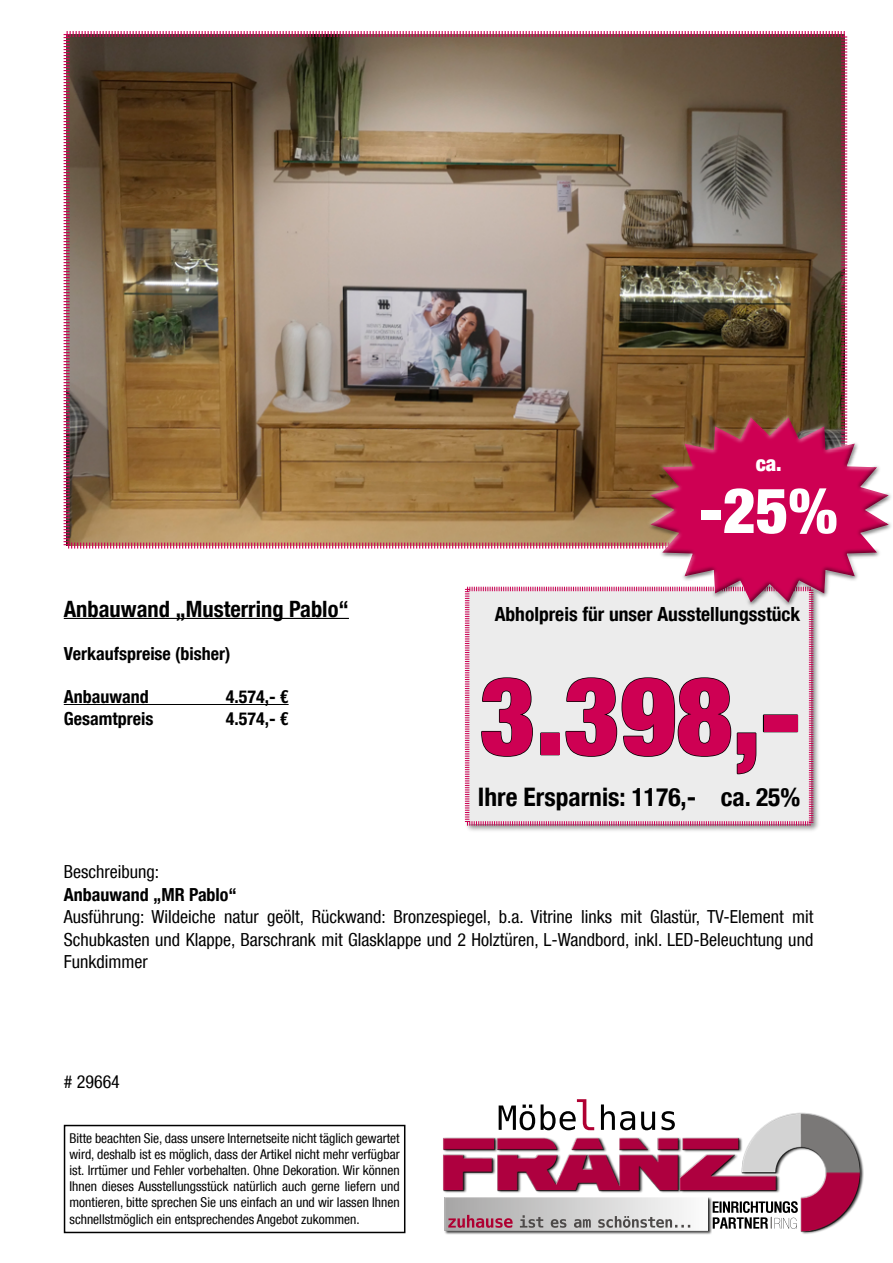
<style>
.page{position:relative;width:893px;height:1263px;background:#fff}
.page>*{position:absolute;margin:0;border:0;box-sizing:border-box;transform-origin:0 0}
.t1{font:900 condensed 108px "Helvetica Neue LT Com";color:#ce0053}
.t2{font:900 condensed 63px "Helvetica Neue LT Com";color:#fff}
.t3{font:700 condensed 25.5px "Helvetica Neue LT Com";color:#000}
.t4{font:700 condensed 22.5px "Helvetica Neue LT Com";color:#000}
.t5{font:900 condensed 21px "Helvetica Neue LT Com";color:#fff}
.t6{font:700 condensed 19.5px "Helvetica Neue LT Com";color:#000}
.t7{font:condensed 18px/22.5px "Helvetica Neue LT Com";color:#000;text-align:justify}
.t8{font:700 condensed 18px "Helvetica Neue LT Com";color:#000}
.t9{font:condensed 13.5px/16.2px "Helvetica Neue LT Com";color:#000;text-align:justify}
</style>
<div class="page">
<img style="left:63px;top:31px;width:785px;height:518px">
<hr style="left:64px;top:618px;width:285px;height:1px;background:#000">
<hr style="left:64px;top:704px;width:225px;height:1px;background:#000">
<div style="left:464px;top:585px;width:357px;height:248px;background:#000;opacity:.45"></div>
<svg style="left:464px;top:586px;width:350px;height:240px;background:#e3dee0"></svg>
<div style="left:64px;top:1125px;width:341px;height:108px;border:2px solid #000"></div>
<div style="left:444px;top:1112px;width:415px;height:119px;background:#fff;opacity:.75"></div>
<div style="left:444px;top:1130px;width:416px;height:101px;background:#000;opacity:.75"></div>
<div style="left:444px;top:1197px;width:268px;height:37px;background:#000;opacity:.75"></div>
<div style="left:444px;top:1197px;width:265px;height:34px;background:#000;opacity:.75"></div>
<svg style="left:520px;top:1215px;width:170px;height:13px;background:#b1b0b0"></svg>
<svg style="left:448px;top:1215px;width:65px;height:13px"></svg>
<svg style="left:713px;top:1201px;width:85px;height:28px"></svg>
<svg style="left:499px;top:1099px;width:176px;height:31px"></svg>
<div style="left:645px;top:412px;width:247px;height:184px;background:#fff;opacity:.75"></div>
<div style="left:647px;top:415px;width:246px;height:193px;background:#000;opacity:.75"></div>
<h3 class="t4" style="left:64px;top:595px;width:287px">Anbauwand „Musterring Pablo“</h3>
<h3 class="t8" style="left:64px;top:643px;width:168px">Verkaufspreise (bisher)</h3>
<h3 class="t8" style="left:64px;top:686px;width:86px">Anbauwand</h3>
<h3 class="t8" style="left:226px;top:686px;width:64px">4.574,- €</h3>
<h3 class="t8" style="left:64px;top:707px;width:91px">Gesamtpreis</h3>
<h3 class="t8" style="left:226px;top:707px;width:64px">4.574,- €</h3>
<h3 class="t5" style="left:756px;top:451px;width:28px">ca.</h3>
<h2 class="t2" style="left:700px;top:473px;width:139px">-25%</h2>
<h3 class="t6" style="left:495px;top:602px;width:307px">Abholpreis für unser Ausstellungsstück</h3>
<h1 class="t1" style="left:480px;top:652px;width:322px">3.398,-</h1>
<h3 class="t3" style="left:478px;top:781px;width:324px">Ihre Ersparnis: 1176,- ca. 25%</h3>
<h3 class="t7" style="left:64px;top:860px;width:97px">Beschreibung:</h3>
<h3 class="t8" style="left:64px;top:883px;width:175px">Anbauwand „MR Pablo“</h3>
<h3 class="t7" style="left:64px;top:905px;width:751px">Ausführung: Wildeiche natur geölt, Rückwand: Bronzespiegel, b.a. Vitrine links mit Glastür, TV-Element mit Schubkasten und Klappe, Barschrank mit Glasklappe und 2 Holztüren, L-Wandbord, inkl. LED-Beleuchtung und Funkdimmer</h3>
<h3 class="t7" style="left:64px;top:1070px;width:58px"># 29664</h3>
<p class="t9" style="left:70px;top:1129px;width:332px">Bitte beachten Sie, dass unsere Internetseite nicht täglich gewartet wird, deshalb ist es möglich, dass der Artikel nicht mehr verfügbar ist. Irrtümer und Fehler vorbehalten. Ohne Dekoration. Wir können Ihnen dieses Ausstellungsstück natürlich auch gerne liefern und montieren, bitte sprechen Sie uns einfach an und wir lassen Ihnen schnellstmöglich ein entsprechendes Angebot zukommen.</p>
</div>
